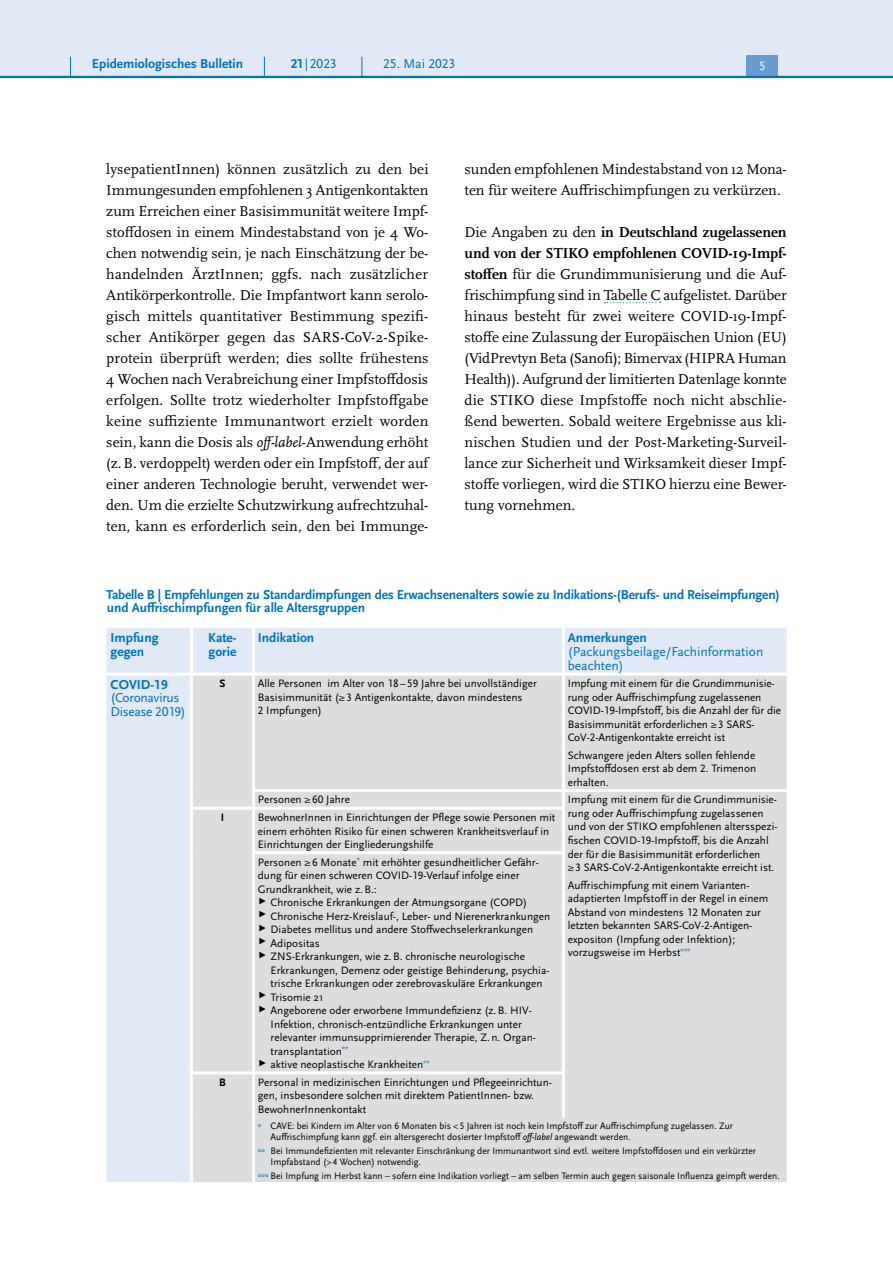
<style>
.page{position:relative;width:893px;height:1263px;background:#fff}
.page>*{position:absolute;margin:0;border:0;box-sizing:border-box;transform-origin:0 0}
.P_-_Fließtext{font:15px/21px "Scala Pro";color:#000;text-align:justify}
.Tabellenüberschrift{font:700 13.5px/13.5px "Scala Sans Pro";letter-spacing:-.015em;color:#0072bc}
.P_-_Tab_Titel_linksb{font:13.5px/13.5px "Scala Sans Pro";color:#0072bc}
.P_-_Tab_Titel_linksb-2{font:700 13.5px/13.5px "Scala Sans Pro";color:#0072bc}
.P_-_Tab_Titel_linksb-3{font:13.5px/13.5px "Scala Sans Pro";letter-spacing:-.025em;color:#0072bc}
.t1{font:12.45px "Scala Sans Pro";color:#fff}
.P_-_Tab_linksbündig{font:11.25px/13.5px "Scala Sans Pro";color:#000}
.P_-_Tab_zentriert{font:700 11.25px "Scala Sans Pro";color:#000}
.P_-_Fußnote{font:9.75px/10.5px "Scala Sans Pro";color:#000}
.s1{font-weight:700}
.s2{font-style:italic}
.s3{font-weight:700;font-size:7.5px;color:#0072bc}
</style>
<div class="page">
<div style="left:106px;top:628px;width:681px;height:554px;background:#e1e8f6"></div>
<div style="left:193px;top:676px;width:594px;height:506px;background:#dcddde"></div>
<hr style="left:106px;top:673px;width:85px;height:3px;background:#fff">
<hr style="left:191px;top:673px;width:63px;height:3px;background:#fff">
<hr style="left:190px;top:676px;width:3px;height:114px;background:#fff">
<hr style="left:254px;top:673px;width:309px;height:3px;background:#fff">
<hr style="left:252px;top:676px;width:3px;height:113px;background:#fff">
<hr style="left:563px;top:673px;width:224px;height:3px;background:#fff">
<hr style="left:562px;top:676px;width:3px;height:113px;background:#fff">
<hr style="left:190px;top:790px;width:3px;height:17px;background:#fff">
<hr style="left:252px;top:789px;width:311px;height:3px;background:#fff">
<hr style="left:252px;top:792px;width:3px;height:15px;background:#fff">
<hr style="left:563px;top:789px;width:224px;height:3px;background:#fff">
<hr style="left:562px;top:792px;width:3px;height:15px;background:#fff">
<hr style="left:190px;top:807px;width:64px;height:3px;background:#fff">
<hr style="left:190px;top:810px;width:3px;height:43px;background:#fff">
<hr style="left:254px;top:807px;width:311px;height:3px;background:#fff">
<hr style="left:252px;top:810px;width:3px;height:41px;background:#fff">
<hr style="left:562px;top:810px;width:3px;height:41px;background:#fff">
<hr style="left:190px;top:853px;width:3px;height:218px;background:#fff">
<hr style="left:252px;top:851px;width:313px;height:3px;background:#fff">
<hr style="left:252px;top:854px;width:3px;height:217px;background:#fff">
<hr style="left:562px;top:854px;width:3px;height:217px;background:#fff">
<hr style="left:190px;top:1071px;width:64px;height:3px;background:#fff">
<hr style="left:190px;top:1074px;width:3px;height:43px;background:#fff">
<hr style="left:254px;top:1071px;width:311px;height:3px;background:#fff">
<hr style="left:252px;top:1074px;width:3px;height:43px;background:#fff">
<hr style="left:562px;top:1074px;width:3px;height:43px;background:#fff">
<hr style="left:190px;top:1117px;width:3px;height:65px;background:#fff">
<hr style="left:252px;top:1117px;width:3px;height:65px;background:#fff">
<hr style="left:190px;top:628px;width:3px;height:45px;background:#fff">
<hr style="left:252px;top:628px;width:3px;height:45px;background:#fff">
<hr style="left:562px;top:628px;width:3px;height:45px;background:#fff">
<svg style="left:604px;top:302px;width:57px;height:1px"></svg>
<div style="left:0;top:0;width:893px;height:77px;background:#e1e8f6"></div>
<div style="left:746px;top:55px;width:32px;height:21px;background:#679bd2"></div>
<hr style="left:0;top:76px;width:893px;height:2px;background:#0072bc">
<svg style="left:70px;top:57px;width:1px;height:19px"></svg>
<svg style="left:264px;top:57px;width:1px;height:19px"></svg>
<svg style="left:362px;top:57px;width:1px;height:19px"></svg>
<p class="Tabellenüberschrift" style="left:92px;top:56px;width:153px">Epidemiologisches Bulletin</p>
<p class="P_-_Tab_Titel_linksb" style="left:291px;top:56px;width:47px"><span class="s1">21</span> |2023</p>
<p class="P_-_Tab_Titel_linksb" style="left:383px;top:56px;width:73px">25. Mai 2023</p>
<p class="t1" style="left:759px;top:59px;width:8px">5</p>
<p class="P_-_Fließtext" style="left:106px;top:158px;width:324px">lysepatientInnen) können zusätzlich zu den bei Immungesunden empfohlenen 3 Antigenkontakten zum Erreichen einer Basisimmunität weitere Impf&shy;stoffdosen in einem Mindestabstand von je 4 Wo&shy;chen notwendig sein, je nach Einschätzung der be&shy;handelnden ÄrztInnen; ggfs. nach zusätzlicher Antikörperkontrolle. Die Impfantwort kann serolo&shy;gisch mittels quantitativer Bestimmung spezifi&shy;scher Antikörper gegen das SARS-CoV-2-Spike&shy;protein überprüft werden; dies sollte frühestens 4 Wochen nach Verabreichung einer Impfstoffdosis erfolgen. Sollte trotz wiederholter Impfstoffgabe keine suffiziente Immunantwort erzielt worden sein, kann die Dosis als <span class="s2">off-label</span>-Anwendung erhöht (z.B. verdoppelt) werden oder ein Impfstoff, der auf einer anderen Technologie beruht, verwendet wer&shy;den. Um die erzielte Schutzwirkung aufrechtzuhal&shy;ten, kann es erforderlich sein, den bei Immunge-</p>
<p class="P_-_Fließtext" style="left:465px;top:158px;width:324px">sunden empfohlenen Mindestabstand von 12 Mona&shy;ten für weitere Auffrischimpfungen zu verkürzen.</p>
<p class="P_-_Fließtext" style="left:465px;top:221px;width:324px">Die Angaben zu den <span class="s1">in Deutschland zugelassenen und von der STIKO empfohlenen COVID-19-Impf&shy;stoffen</span> für die Grundimmunisierung und die Auf&shy;frischimpfung sind in Tabelle C aufgelistet. Darüber hinaus besteht für zwei weitere COVID-19-Impf&shy;stoffe eine Zulassung der Europäischen Union (EU) (VidPrevtyn Beta (Sanofi); Bimervax (HIPRA Human Health)). Aufgrund der limitierten Datenlage konnte die STIKO diese Impfstoffe noch nicht abschlie&shy;ßend bewerten. Sobald weitere Ergebnisse aus kli&shy;nischen Studien und der Post-Marketing-Surveil&shy;lance zur Sicherheit und Wirksamkeit dieser Impf&shy;stoffe vorliegen, wird die STIKO hierzu eine Bewer&shy;tung vornehmen.</p>
<p class="Tabellenüberschrift" style="left:106px;top:588px;width:675px">Tabelle B | Empfehlungen zu Standardimpfungen des Erwachsenenalters sowie zu Indikations-(Berufs- und Reiseimpfungen) und Auffrischimpfungen für alle Altersgruppen</p>
<p class="P_-_Tab_Titel_linksb-2" style="left:111px;top:631px;width:49px">Impfung gegen</p>
<p class="P_-_Tab_Titel_linksb-2" style="left:208px;top:631px;width:30px">Kate&shy;gorie</p>
<p class="P_-_Tab_Titel_linksb-2" style="left:258px;top:631px;width:58px">Indikation</p>
<p class="P_-_Tab_Titel_linksb-2" style="left:568px;top:631px;width:81px">Anmerkungen</p>
<p class="P_-_Tab_Titel_linksb" style="left:568px;top:645px;width:197px">(Packungsbeilage/Fachinformation beachten)</p>
<p class="P_-_Tab_Titel_linksb-3" style="left:111px;top:678px;width:77px"><span class="s1">COVID-19 </span>(Coronavirus<br>Disease 2019)</p>
<p class="P_-_Tab_zentriert" style="left:219px;top:677px;width:8px">S</p>
<p class="P_-_Tab_linksbündig" style="left:258px;top:677px;width:280px">Alle Personen im Alter von 18 – 59 Jahre bei unvollständiger<br>Basisimmunität (≥3 Antigenkontakte, davon mindestens<br>2 Impfungen)</p>
<p class="P_-_Tab_linksbündig" style="left:568px;top:677px;width:215px">Impfung mit einem für die Grundimmunisie&shy;rung oder Auffrischimpfung zugelassenen COVID-19-Impfstoff, bis die Anzahl der für die Basisimmunität erforderlichen ≥3 SARS-CoV-2-Antigenkontakte erreicht ist</p>
<p class="P_-_Tab_linksbündig" style="left:568px;top:748px;width:190px;text-align:justify">Schwangere jeden Alters sollen fehlende Impfstoffdosen erst ab dem 2. Trimenon erhalten.</p>
<p class="P_-_Tab_linksbündig" style="left:258px;top:793px;width:94px">Personen ≥60 Jahre</p>
<p class="P_-_Tab_linksbündig" style="left:568px;top:793px;width:211px">Impfung mit einem für die Grundimmunisie&shy;rung oder Auffrischimpfung zugelassenen und von der STIKO empfohlenen altersspezi&shy;fischen COVID-19-Impfstoff, bis die Anzahl der für die Basisimmunität erforderlichen<br>≥3 SARS-CoV-2-Antigenkontakte erreicht ist.</p>
<p class="P_-_Tab_linksbündig" style="left:568px;top:878px;width:202px">Auffrischimpfung mit einem Varianten&shy;adaptierten Impfstoff in der Regel in einem Abstand von mindestens 12 Monaten zur letzten bekannten SARS-CoV-2-Antigen&shy;expositon (Impfung oder Infektion); vorzugsweise im Herbst<sup>***</sup></p>
<p class="P_-_Tab_zentriert" style="left:221px;top:811px;width:5px">I</p>
<p class="P_-_Tab_linksbündig" style="left:258px;top:811px;width:299px">BewohnerInnen in Einrichtungen der Pflege sowie Personen mit einem erhöhten Risiko für einen schweren Krankheitsverlauf in<br>Einrichtungen der Eingliederungshilfe</p>
<p class="P_-_Tab_linksbündig" style="left:258px;top:855px;width:282px">Personen ≥6 Monate<sup>*</sup> mit erhöhter gesundheitlicher Gefähr&shy;dung für einen schweren COVID-19-Verlauf infolge einer<br>Grundkrankheit, wie z.B.:</p>
<p class="P_-_Tab_linksbündig" style="left:258px;top:896px;width:271px"><sup>▶</sup> Chronische Erkrankungen der Atmungsorgane (COPD)</p>
<p class="P_-_Tab_linksbündig" style="left:258px;top:909px;width:294px"><sup>▶</sup> Chronische Herz-Kreislauf-, Leber- und Nierenerkrankungen</p>
<p class="P_-_Tab_linksbündig" style="left:258px;top:923px;width:277px"><sup>▶</sup> Diabetes mellitus und andere Stoffwechselerkrankungen</p>
<p class="P_-_Tab_linksbündig" style="left:258px;top:936px;width:64px"><sup>▶</sup> Adipositas</p>
<p class="P_-_Tab_linksbündig" style="left:271px;top:950px;width:279px;text-indent:-13px"><sup>▶</sup> ZNS-Erkrankungen, wie z.B. chronische neurologische<br>Erkrankungen, Demenz oder geistige Behinderung, psychia&shy;trische Erkrankungen oder zerebrovaskuläre Erkrankungen</p>
<p class="P_-_Tab_linksbündig" style="left:258px;top:990px;width:67px"><sup>▶</sup> Trisomie 21</p>
<p class="P_-_Tab_linksbündig" style="left:271px;top:1004px;width:267px;text-indent:-13px"><sup>▶</sup> Angeborene oder erworbene Immundefizienz (z.B. HIV-Infektion, chronisch-entzündliche Erkrankungen unter relevanter immunsupprimierender Therapie, Z.n. Organ&shy;transplantation<sup>**</sup></p>
<p class="P_-_Tab_linksbündig" style="left:258px;top:1058px;width:173px"><sup>▶</sup> aktive neoplastische Krankheiten<sup>**</sup></p>
<p class="P_-_Tab_zentriert" style="left:219px;top:1075px;width:8px">B</p>
<p class="P_-_Tab_linksbündig" style="left:258px;top:1075px;width:296px">Personal in medizinischen Einrichtungen und Pflegeeinrichtun&shy;gen, insbesondere solchen mit direktem PatientInnen- bzw.<br>BewohnerInnenkontakt</p>
<p class="P_-_Fußnote" style="left:271px;top:1121px;width:464px;text-indent:-13px"><span class="s3">*</span> CAVE: bei Kindern im Alter von 6 Monaten bis &lt;5 Jahren ist noch kein Impfstoff zur Auffrischimpfung zugelassen. Zur<br>Auffrischimpfung kann ggf. ein altersgerecht dosierter Impfstoff <span class="s2">off-label</span> angewandt werden.</p>
<p class="P_-_Fußnote" style="left:271px;top:1146px;width:487px;text-indent:-13px"><span class="s3">**</span> Bei Immundefizienten mit relevanter Einschränkung der Immunantwort sind evtl. weitere Impfstoffdosen und ein verkürzter<br>Impfabstand (&gt;4 Wochen) notwendig.</p>
<p class="P_-_Fußnote" style="left:258px;top:1170px;width:523px"><span class="s3">***</span> Bei Impfung im Herbst kann – sofern eine Indikation vorliegt – am selben Termin auch gegen saisonale Influenza geimpft werden.</p>
</div>
